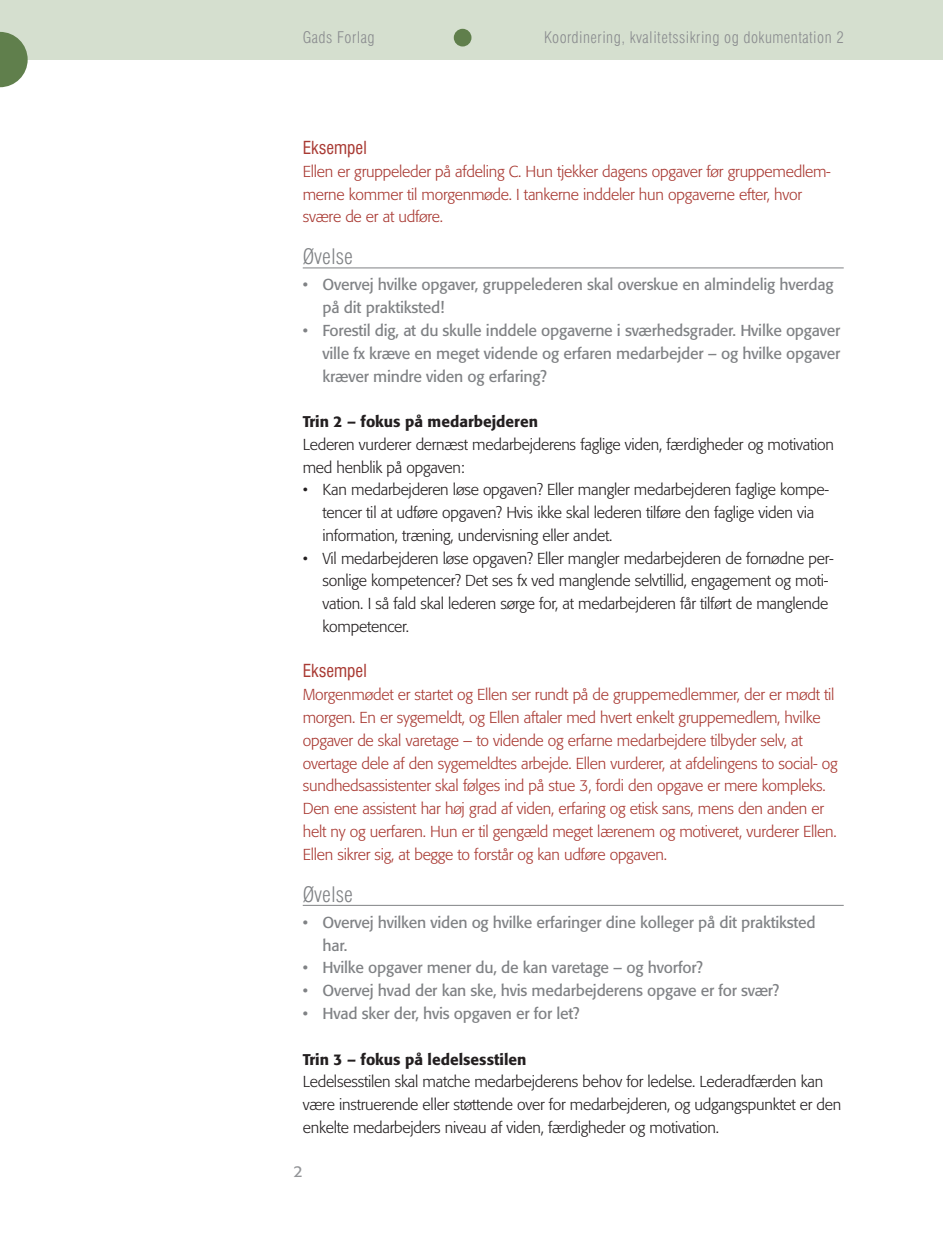
<style>
.page{position:relative;width:943px;height:1241px;background:#fff}
.page>*{position:absolute;margin:0;border:0;box-sizing:border-box;transform-origin:0 0}
.t1{font:300 condensed 21px "Swiss 721 BT";color:#808285}
.t2{font:condensed 17.5px "Swiss 721 BT";color:#a93a33}
.t3{font:300 15.75px/22.8px "Formata";letter-spacing:-.015em;color:#231f20}
.t4{font:300 15.75px/22.8px "Formata";letter-spacing:-.015em;color:#a93a33}
.t5{font:15.75px/22.8px "Formata";letter-spacing:-.015em;color:#808285}
.t6{font:300 condensed 15.75px "Swiss 721 BT";letter-spacing:.03em;color:#8a8c8f}
.t7{font:15.75px "Formata";color:#939598}
.t8{font:500 15.4px "Formata";color:#231f20}
</style>
<div class="page">
<div style="left:0;top:0;width:943px;height:60px;background:#d5dfcf"></div>
<svg style="left:0;top:32px;width:28px;height:55px"></svg>
<div style="left:454px;top:29px;width:17px;height:17px;background:#607f4c;border-radius:50%"></div>
<hr style="left:303px;top:267px;width:540px;height:1px;background:#808285">
<hr style="left:303px;top:904px;width:540px;height:1px;background:#808285">
<p class="t6" style="left:303px;top:28px;width:73px">Gads Forlag</p>
<p class="t6" style="left:544px;top:28px;width:301px">Koordinering, kvalitetssikring og dokumentation 2</p>
<p class="t2" style="left:303px;top:137px;width:65px">Eksempel</p>
<p class="t4" style="left:303px;top:160px;width:529px">Ellen er gruppeleder på afdeling C. Hun tjekker dagens opgaver før gruppemedlem&shy;merne kommer til morgenmøde. I tankerne inddeler hun opgaverne efter, hvor svære de er at udføre.</p>
<h1 class="t1" style="left:303px;top:244px;width:52px">Øvelse</h1>
<p class="t5" style="left:322px;top:273px;width:512px;text-indent:-20px">• Overvej hvilke opgaver, gruppelederen skal overskue en almindelig hverdag på dit praktiksted!</p>
<p class="t5" style="left:322px;top:319px;width:519px;text-align:justify;text-indent:-20px">• Forestil dig, at du skulle inddele opgaverne i sværhedsgrader. Hvilke opgaver ville fx kræve en meget vidende og erfaren medarbejder – og hvilke opgaver kræver mindre viden og erfaring?</p>
<p class="t8" style="left:303px;top:412px;width:237px">Trin 2 – fokus på medarbejderen</p>
<p class="t3" style="left:303px;top:433px;width:533px">Lederen vurderer dernæst medarbejderens faglige viden, færdigheder og motivation med henblik på opgaven:</p>
<p class="t3" style="left:322px;top:478px;width:508px;text-indent:-20px">• Kan medarbejderen løse opgaven? Eller mangler medarbejderen faglige kompe&shy;tencer til at udføre opgaven? Hvis ikke skal lederen tilføre den faglige viden via information, træning, undervisning eller andet.</p>
<p class="t3" style="left:322px;top:546px;width:512px;text-indent:-20px">• Vil medarbejderen løse opgaven? Eller mangler medarbejderen de fornødne per&shy;sonlige kompetencer? Det ses fx ved manglende selvtillid, engagement og moti&shy;vation. I så fald skal lederen sørge for, at medarbejderen får tilført de manglende kompetencer.</p>
<p class="t2" style="left:303px;top:660px;width:65px">Eksempel</p>
<p class="t4" style="left:303px;top:683px;width:536px">Morgenmødet er startet og Ellen ser rundt på de gruppemedlemmer, der er mødt til morgen. En er sygemeldt, og Ellen aftaler med hvert enkelt gruppemedlem, hvilke opgaver de skal varetage – to vidende og erfarne medarbejdere tilbyder selv, at overtage dele af den sygemeldtes arbejde. Ellen vurderer, at afdelingens to social- og sundhedsassistenter skal følges ind på stue 3, fordi den opgave er mere kompleks.<br>Den ene assistent har høj grad af viden, erfaring og etisk sans, mens den anden er helt ny og uerfaren. Hun er til gengæld meget lærenem og motiveret, vurderer Ellen.<br>Ellen sikrer sig, at begge to forstår og kan udføre opgaven.</p>
<h1 class="t1" style="left:303px;top:881px;width:52px">Øvelse</h1>
<p class="t5" style="left:322px;top:910px;width:494px;text-indent:-20px">• Overvej hvilken viden og hvilke erfaringer dine kolleger på dit praktiksted har.</p>
<p class="t5" style="left:303px;top:956px;width:402px">• Hvilke opgaver mener du, de kan varetage – og hvorfor?</p>
<p class="t5" style="left:303px;top:979px;width:478px">• Overvej hvad der kan ske, hvis medarbejderens opgave er for svær?</p>
<p class="t5" style="left:303px;top:1001px;width:278px">• Hvad sker der, hvis opgaven er for let?</p>
<p class="t8" style="left:303px;top:1049px;width:225px">Trin 3 – fokus på ledelsesstilen</p>
<p class="t3" style="left:303px;top:1070px;width:540px">Ledelsesstilen skal matche medarbejderens behov for ledelse. Lederadfærden kan være instruerende eller støttende over for medarbejderen, og udgangspunktet er den enkelte medarbejders niveau af viden, færdigheder og motivation.</p>
<p class="t7" style="left:293px;top:1161px;width:11px">2</p>
</div>
